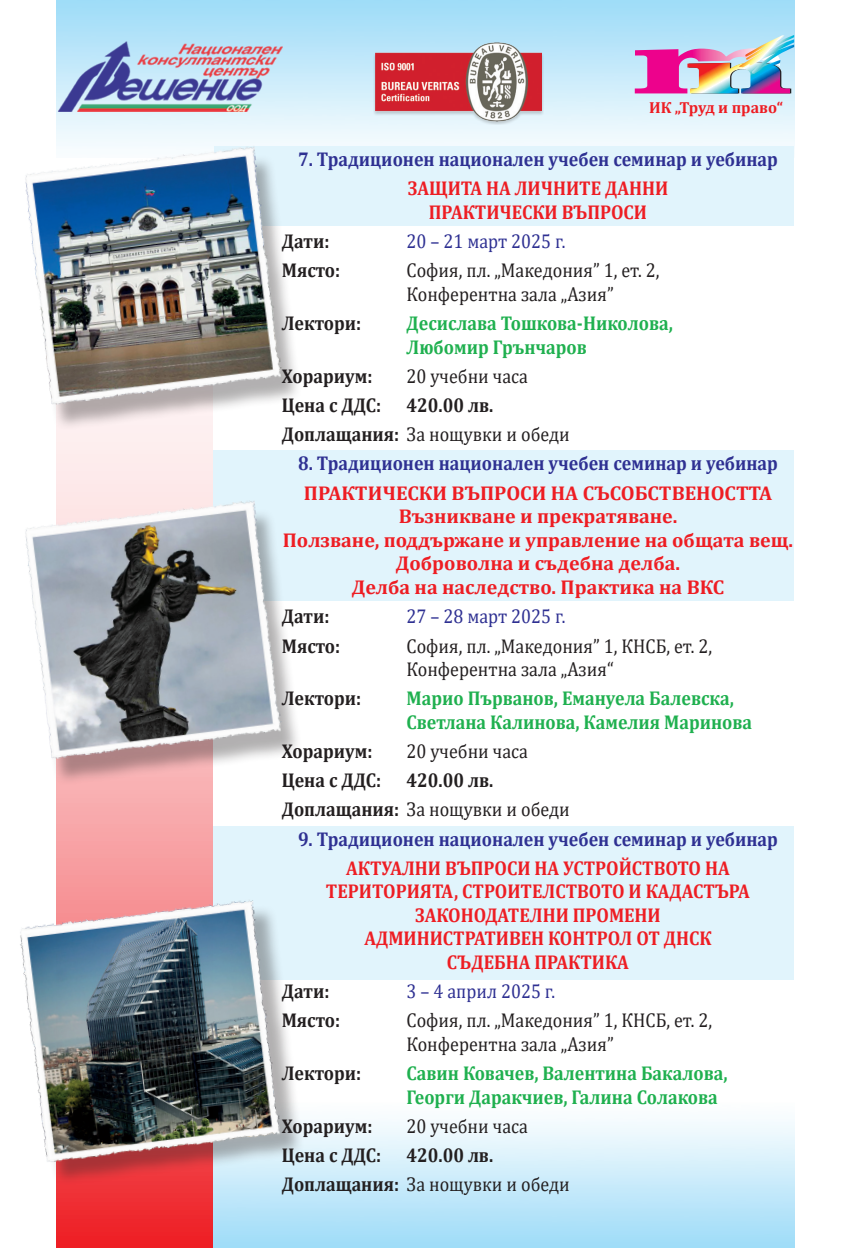
<style>
.page{position:relative;width:851px;height:1248px;background:#fff}
.page>*{position:absolute;margin:0;border:0;box-sizing:border-box;transform-origin:0 0}
.t1{font:700 20px/29.2px "Cambria";color:#231f20;scale:.9 1}
.t2{font:20px/23.6px "Cambria";color:#231f20;scale:.9 1}
.t3{font:700 20px/23.6px "Cambria";color:#ee1d23;text-align:center;scale:.9 1}
.t4{font:700 20px/23.6px "Cambria";color:#1fb04f;scale:.9 1}
.t5{font:700 20px/23.6px "Cambria";color:#ee1d23;text-align:center}
.t6{font:700 20px "Cambria";color:#2e3092;scale:.9 1}
.t7{font:20px "Cambria";color:#2e3092;scale:.9 1}
.t8{font:700 16px "Cambria";color:#ee1d23}
.s1{font-weight:400}
</style>
<div class="page">
<img style="left:57px;top:0;width:737px;height:146px">
<div style="left:214px;top:146px;width:580px;height:80px;background:#e1f4fc"></div>
<svg style="left:56px;top:431px;width:157px;height:816px;background:#f6989a"></svg>
<div style="left:213px;top:826px;width:581px;height:153px;background:#e1f4fc"></div>
<img style="left:57px;top:38px;width:226px;height:76px">
<div style="left:213px;top:450px;width:581px;height:150px;background:#e1f4fc"></div>
<div style="left:373px;top:42px;width:171px;height:83px;background:#231f20;opacity:.2"></div>
<img style="left:375px;top:42px;width:166px;height:79px">
<div style="left:27px;top:507px;width:276px;height:278px;background:#231f20;opacity:.35"></div>
<img style="left:25px;top:499px;width:258px;height:260px">
<svg style="left:634px;top:35px;width:160px;height:58px;background:#c19fc4"></svg>
<div style="left:27px;top:154px;width:276px;height:277px;background:#231f20;opacity:.35"></div>
<img style="left:25px;top:146px;width:258px;height:259px">
<div style="left:24px;top:904px;width:280px;height:281px;background:#231f20;opacity:.35"></div>
<img style="left:20px;top:898px;width:262px;height:264px">
<p class="t8" style="left:649px;top:96px;width:135px">ИК „Труд и право“</p>
<p class="t6" style="left:298px;top:145px;width:534px">7. Традиционен национален учебен семинар и уебинар</p>
<p class="t3" style="left:407px;top:176px;width:291px">ЗАЩИТА НА ЛИЧНИТЕ ДАННИ<br>ПРАКТИЧЕСКИ ВЪПРОСИ</p>
<p class="t1" style="left:282px;top:226px;width:54px">Дати:</p>
<p class="t7" style="left:406px;top:229px;width:178px">20 – 21 март 2025 г.</p>
<p class="t1" style="left:282px;top:255px;width:66px">Място:</p>
<p class="t2" style="left:406px;top:259px;width:282px">София, пл. „Македония” 1, ет. 2,<br>Конферентна зала „Азия”</p>
<p class="t1" style="left:282px;top:308px;width:90px">Лектори:</p>
<p class="t4" style="left:406px;top:311px;width:297px">Десислава Тошкова-Николова,<br>Любомир Грънчаров</p>
<p class="t1" style="left:282px;top:361px;width:102px">Хорариум:</p>
<p class="t2" style="left:406px;top:364px;width:136px">20 учебни часа</p>
<p class="t1" style="left:282px;top:390px;width:112px">Цена с ДДС:</p>
<p class="t1" style="left:282px;top:390px;width:321px;text-indent:125px">420.00 лв.<br>Доплащания: <span class="s1">За нощувки и обеди</span></p>
<p class="t6" style="left:298px;top:449px;width:534px">8. Традиционен национален учебен семинар и уебинар</p>
<p class="t5" style="left:283px;top:480px;width:512px">ПРАКТИЧЕСКИ ВЪПРОСИ НА СЪСОБСТВЕНОСТТА Възникване и прекратяване.<br>Ползване, поддържане и управление на общата вещ.<br>Доброволна и съдебна делба.<br>Делба на наследство. Практика на ВКС</p>
<p class="t1" style="left:282px;top:601px;width:54px">Дати:</p>
<p class="t7" style="left:406px;top:604px;width:178px">27 – 28 март 2025 г.</p>
<p class="t1" style="left:282px;top:630px;width:66px">Място:</p>
<p class="t2" style="left:406px;top:633px;width:341px">София, пл. „Македония” 1, КНСБ, ет. 2,<br>Конферентна зала „Азия“</p>
<p class="t1" style="left:282px;top:683px;width:90px">Лектори:</p>
<p class="t4" style="left:406px;top:686px;width:385px">Марио Първанов, Емануела Балевска,<br>Светлана Калинова, Камелия Маринова</p>
<p class="t1" style="left:282px;top:735px;width:102px">Хорариум:</p>
<p class="t2" style="left:406px;top:739px;width:136px">20 учебни часа</p>
<p class="t1" style="left:282px;top:765px;width:112px">Цена с ДДС:</p>
<p class="t1" style="left:282px;top:765px;width:321px;text-indent:125px">420.00 лв.<br>Доплащания: <span class="s1">За нощувки и обеди</span></p>
<p class="t6" style="left:298px;top:824px;width:534px">9. Традиционен национален учебен семинар и уебинар</p>
<p class="t3" style="left:326px;top:855px;width:472px">АКТУАЛНИ ВЪПРОСИ НА УСТРОЙСТВОТО НА<br>ТЕРИТОРИЯТА, СТРОИТЕЛСТВОТО И КАДАСТЪРА<br>ЗАКОНОДАТЕЛНИ ПРОМЕНИ<br>АДМИНИСТРАТИВЕН КОНТРОЛ ОТ ДНСК<br>СЪДЕБНА ПРАКТИКА</p>
<p class="t1" style="left:282px;top:975px;width:54px">Дати:</p>
<p class="t7" style="left:406px;top:979px;width:167px">3 – 4 април 2025 г.</p>
<p class="t1" style="left:282px;top:1005px;width:66px">Място:</p>
<p class="t2" style="left:406px;top:1008px;width:341px">София, пл. „Македония” 1, КНСБ, ет. 2,<br>Конферентна зала „Азия”</p>
<p class="t1" style="left:282px;top:1057px;width:90px">Лектори:</p>
<p class="t4" style="left:406px;top:1060px;width:358px">Савин Ковачев, Валентина Бакалова,<br>Георги Даракчиев, Галина Солакова</p>
<p class="t1" style="left:282px;top:1110px;width:102px">Хорариум:</p>
<p class="t2" style="left:406px;top:1113px;width:136px">20 учебни часа</p>
<p class="t1" style="left:282px;top:1139px;width:112px">Цена с ДДС:</p>
<p class="t1" style="left:282px;top:1139px;width:321px;text-indent:125px">420.00 лв.<br>Доплащания: <span class="s1">За нощувки и обеди</span></p>
</div>
